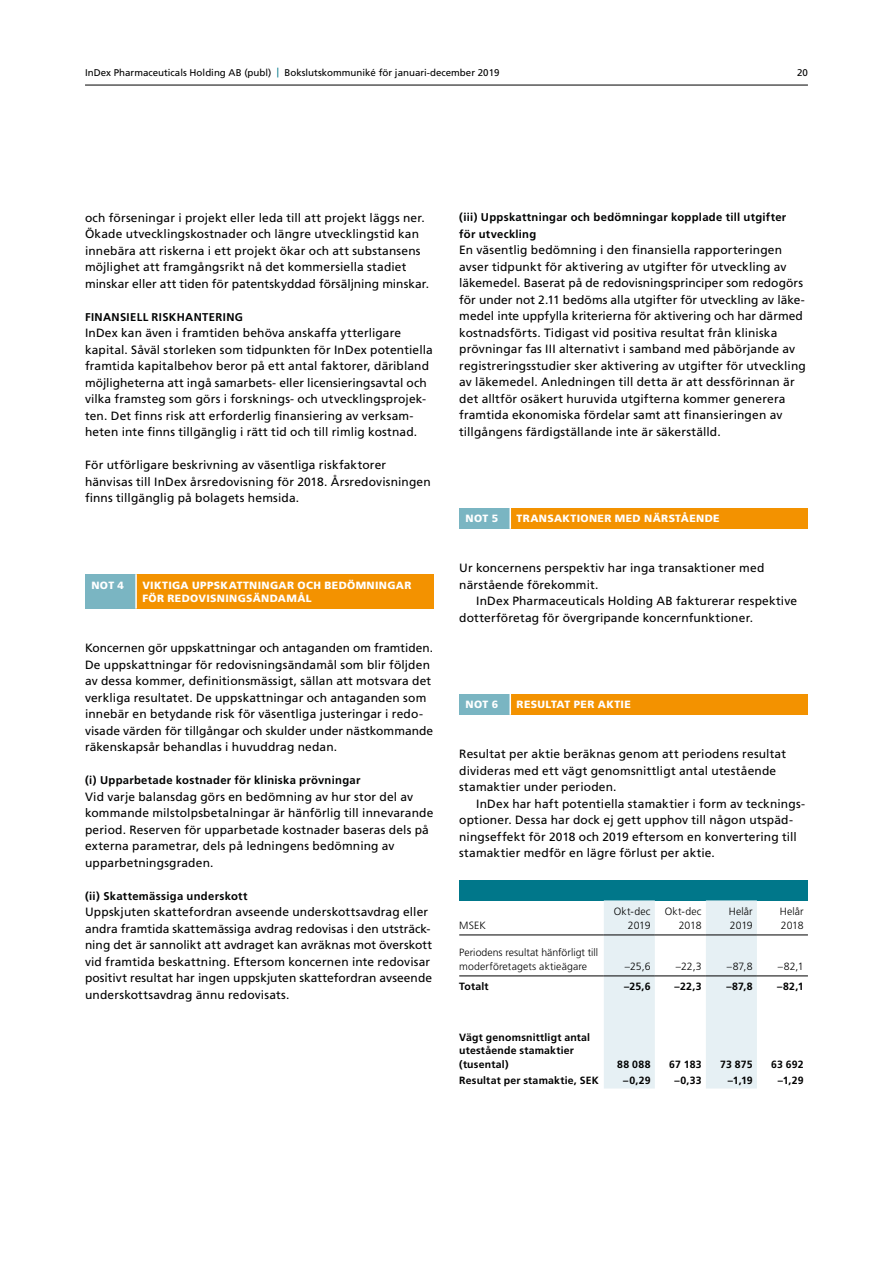
<style>
.page{position:relative;width:893px;height:1263px;background:#fff}
.page>*{position:absolute;margin:0;border:0;box-sizing:border-box;transform-origin:0 0}
.t1{font:12px/16.5px "Frutiger";letter-spacing:.01em;color:#000}
.t2{font:700 11.25px/16.5px "Frutiger";letter-spacing:.025em;color:#010202}
.t3{font:700 10.5px/13.5px "Frutiger";letter-spacing:.02em;color:#000}
.t4{font:300 10.5px/13.5px "Frutiger";letter-spacing:.005em;color:#000}
.t5{font:900 10.5px/13.5px "Frutiger";letter-spacing:.03em;color:#fff}
.t6{font:9.75px "Frutiger";color:#000}
.s1{color:#00778a}
</style>
<div class="page">
<hr style="left:85px;top:85px;width:723px;height:1px;background:#000">
<div style="left:85px;top:574px;width:51px;height:35px;background:#7ab5c2"></div>
<div style="left:136px;top:574px;width:298px;height:35px;background:#f39200"></div>
<hr style="left:135px;top:574px;width:2px;height:35px;background:#fff">
<div style="left:459px;top:508px;width:51px;height:21px;background:#7ab5c2"></div>
<div style="left:510px;top:508px;width:298px;height:21px;background:#f39200"></div>
<hr style="left:509px;top:508px;width:2px;height:21px;background:#fff">
<div style="left:459px;top:694px;width:51px;height:21px;background:#7ab5c2"></div>
<div style="left:510px;top:694px;width:298px;height:21px;background:#f39200"></div>
<hr style="left:509px;top:694px;width:2px;height:21px;background:#fff">
<div style="left:459px;top:880px;width:349px;height:20px;background:#00778a"></div>
<svg style="left:604px;top:900px;width:153px;height:188px"></svg>
<hr style="left:459px;top:975px;width:145px;height:1px;background:#000">
<hr style="left:604px;top:975px;width:51px;height:1px;background:#000">
<hr style="left:655px;top:975px;width:51px;height:1px;background:#000">
<hr style="left:706px;top:975px;width:51px;height:1px;background:#000">
<hr style="left:757px;top:975px;width:51px;height:1px;background:#000">
<hr style="left:459px;top:934px;width:145px;height:1px;background:#000">
<hr style="left:604px;top:934px;width:51px;height:1px;background:#000">
<hr style="left:655px;top:934px;width:51px;height:1px;background:#000">
<hr style="left:706px;top:934px;width:51px;height:1px;background:#000">
<hr style="left:757px;top:934px;width:51px;height:1px;background:#000">
<p class="t6" style="left:85px;top:67px;width:416px">InDex Pharmaceuticals Holding AB (publ) <span class="s1">|</span> Bokslutskommuniké för januari-december 2019</p>
<p class="t6" style="left:797px;top:67px;width:12px">20</p>
<p class="t1" style="left:85px;top:209px;width:345px">och förseningar i projekt eller leda till att projekt läggs ner.<br>Ökade utvecklingskostnader och längre utvecklingstid kan innebära att riskerna i ett projekt ökar och att substansens möjlighet att framgångsrikt nå det kommersiella stadiet minskar eller att tiden för patentskyddad försäljning minskar.</p>
<p class="t2" style="left:85px;top:308px;width:159px">FINANSIELL RISKHANTERING</p>
<p class="t1" style="left:85px;top:325px;width:349px">InDex kan även i framtiden behöva anskaffa ytterligare kapital. Såväl storleken som tidpunkten för InDex potentiella framtida kapitalbehov beror på ett antal faktorer, däribland möjligheterna att ingå samarbets- eller licensieringsavtal och vilka framsteg som görs i forsknings- och utvecklingsprojek&shy;ten. Det finns risk att erforderlig finansiering av verksam&shy;heten inte finns tillgänglig i rätt tid och till rimlig kostnad.</p>
<p class="t1" style="left:85px;top:457px;width:347px">För utförligare beskrivning av väsentliga riskfaktorer hänvisas till InDex årsredovisning för 2018. Årsredovisningen finns tillgänglig på bolagets hemsida.</p>
<p class="t5" style="left:91px;top:578px;width:34px">NOT 4</p>
<p class="t5" style="left:142px;top:578px;width:271px">VIKTIGA UPPSKATTNINGAR OCH BEDÖMNINGAR<br>FÖR REDOVISNINGSÄNDAMÅL</p>
<p class="t1" style="left:85px;top:640px;width:350px">Koncernen gör uppskattningar och antaganden om framtiden.<br>De uppskattningar för redovisningsändamål som blir följden av dessa kommer, definitionsmässigt, sällan att motsvara det verkliga resultatet. De uppskattningar och antaganden som innebär en betydande risk för väsentliga justeringar i redo&shy;visade värden för tillgångar och skulder under nästkommande räkenskapsår behandlas i huvuddrag nedan.</p>
<p class="t2" style="left:85px;top:772px;width:277px">(i) Upparbetade kostnader för kliniska prövningar</p>
<p class="t1" style="left:85px;top:788px;width:350px">Vid varje balansdag görs en bedömning av hur stor del av kommande milstolpsbetalningar är hänförlig till innevarande period. Reserven för upparbetade kostnader baseras dels på externa parametrar, dels på ledningens bedömning av upparbetningsgraden.</p>
<p class="t2" style="left:85px;top:887px;width:164px">(ii) Skattemässiga underskott</p>
<p class="t1" style="left:85px;top:904px;width:349px">Uppskjuten skattefordran avseende underskottsavdrag eller andra framtida skattemässiga avdrag redovisas i den utsträck&shy;ning det är sannolikt att avdraget kan avräknas mot överskott vid framtida beskattning. Eftersom koncernen inte redovisar positivt resultat har ingen uppskjuten skattefordran avseende underskottsavdrag ännu redovisats.</p>
<p class="t2" style="left:459px;top:209px;width:329px">(iii) Uppskattningar och bedömningar kopplade till utgifter för utveckling</p>
<p class="t1" style="left:459px;top:242px;width:348px">En väsentlig bedömning i den finansiella rapporteringen avser tidpunkt för aktivering av utgifter för utveckling av läkemedel. Baserat på de redovisningsprinciper som redogörs för under not 2.11 bedöms alla utgifter för utveckling av läke&shy;medel inte uppfylla kriterierna för aktivering och har därmed kostnadsförts. Tidigast vid positiva resultat från kliniska prövningar fas III alternativt i samband med påbörjande av registreringsstudier sker aktivering av utgifter för utveckling av läkemedel. Anledningen till detta är att dessförinnan är det alltför osäkert huruvida utgifterna kommer generera framtida ekonomiska fördelar samt att finansieringen av tillgångens färdigställande inte är säkerställd.</p>
<p class="t5" style="left:466px;top:512px;width:34px">NOT 5</p>
<p class="t5" style="left:517px;top:512px;width:205px">TRANSAKTIONER MED NÄRSTÅENDE</p>
<p class="t1" style="left:459px;top:560px;width:307px">Ur koncernens perspektiv har inga transaktioner med närstående förekommit.</p>
<p class="t1" style="left:459px;top:593px;width:339px;text-indent:17px">InDex Pharmaceuticals Holding AB fakturerar respektive dotterföretag för övergripande koncernfunktioner.</p>
<p class="t5" style="left:466px;top:698px;width:34px">NOT 6</p>
<p class="t5" style="left:517px;top:698px;width:116px">RESULTAT PER AKTIE</p>
<p class="t1" style="left:459px;top:746px;width:328px">Resultat per aktie beräknas genom att periodens resultat divideras med ett vägt genomsnittligt antal utestående stamaktier under perioden.</p>
<p class="t1" style="left:459px;top:795px;width:347px;text-indent:17px">InDex har haft potentiella stamaktier i form av tecknings&shy;optioner. Dessa har dock ej gett upphov till någon utspäd&shy;ningseffekt för 2018 och 2019 eftersom en konvertering till stamaktier medför en lägre förlust per aktie.</p>
<p class="t4" style="left:459px;top:918px;width:28px">MSEK</p>
<p class="t4" style="left:459px;top:946px;width:140px">Periodens resultat hänförligt till moderföretagets aktieägare</p>
<p class="t4" style="left:614px;top:905px;width:38px;text-align:right">Okt-dec<br>2019</p>
<p class="t4" style="left:665px;top:905px;width:38px;text-align:right">Okt-dec<br>2018</p>
<p class="t4" style="left:729px;top:905px;width:25px">Helår<br>2019</p>
<p class="t4" style="left:780px;top:905px;width:25px">Helår<br>2018</p>
<p class="t4" style="left:625px;top:959px;width:27px">–25,6</p>
<p class="t4" style="left:676px;top:959px;width:27px">–22,3</p>
<p class="t4" style="left:727px;top:959px;width:27px">–87,8</p>
<p class="t4" style="left:778px;top:959px;width:27px">–82,1</p>
<p class="t3" style="left:459px;top:980px;width:31px">Totalt</p>
<p class="t3" style="left:624px;top:980px;width:28px">–25,6</p>
<p class="t3" style="left:675px;top:980px;width:28px">–22,3</p>
<p class="t3" style="left:726px;top:980px;width:28px">–87,8</p>
<p class="t3" style="left:777px;top:980px;width:28px">–82,1</p>
<p class="t3" style="left:459px;top:1030px;width:132px">Vägt genomsnittligt antal utestående stamaktier (tusental)</p>
<p class="t3" style="left:617px;top:1057px;width:35px">88 088</p>
<p class="t3" style="left:669px;top:1057px;width:34px">67 183</p>
<p class="t3" style="left:720px;top:1057px;width:34px">73 875</p>
<p class="t3" style="left:771px;top:1057px;width:34px">63 692</p>
<p class="t3" style="left:459px;top:1074px;width:141px">Resultat per stamaktie, SEK</p>
<p class="t3" style="left:623px;top:1074px;width:29px">–0,29</p>
<p class="t3" style="left:674px;top:1074px;width:29px">–0,33</p>
<p class="t3" style="left:728px;top:1074px;width:26px">–1,19</p>
<p class="t3" style="left:778px;top:1074px;width:27px">–1,29</p>
</div>
